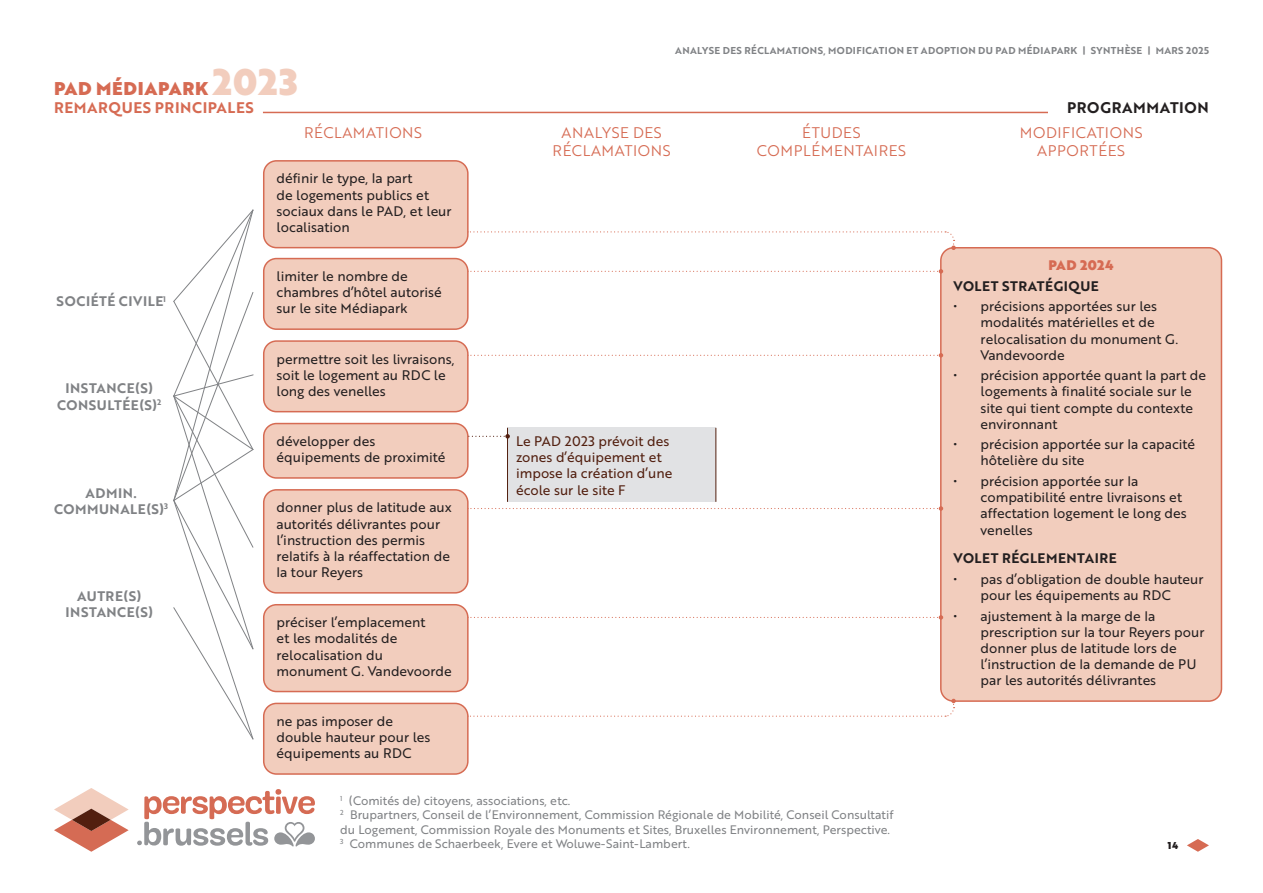
<style>
.page{position:relative;width:1263px;height:893px;background:#fff}
.page>*{position:absolute;margin:0;border:0;box-sizing:border-box;transform-origin:0 0}
.t1{font:36px "Brother 1816 Black";color:#f2cdbd}
.t2{font:18px "Brother 1816 Black";letter-spacing:.04em;color:#d66b53}
.t3{font:15px/18px "Brother 1816 Book";letter-spacing:.04em;color:#d66b53;text-align:center}
.t4{font:15px "Brother 1816 Bold";letter-spacing:.04em;color:#d66b53}
.sous-titre{font:15px "Brother 1816 Bold";letter-spacing:.04em;color:#231f20}
.encadrés_rose{font:13.5px/16.2px "Brother 1816 Regular";color:#231f20}
.auteurs{font:13.5px/16.2px "Brother 1816 Bold";letter-spacing:.04em;color:#808285;text-align:center}
.encadré_gris{font:13.5px/16.2px "Brother 1816 Regular";color:#521f0f}
.encadrés_rose-2{font:13.5px "Brother 1816 Bold";letter-spacing:.04em;color:#231f20}
.encadrés_rose-3{font:13.5px "Brother 1816 Black";letter-spacing:.03em;color:#d66b53}
.t5{font:12px/14.4px "Brother 1816 Regular";color:#808285}
.t6{font:9.75px "Brother 1816 Bold";letter-spacing:.04em;color:#808285}
.t7{font:9.75px "Brother 1816 Black";color:#231f20}
</style>
<div class="page">
<svg style="left:1187px;top:839px;width:22px;height:13px"></svg>
<svg style="left:137px;top:789px;width:178px;height:58px"></svg>
<svg style="left:54px;top:788px;width:75px;height:64px"></svg>
<hr style="left:263px;top:112px;width:911px;height:1px;background:#d66b53">
<div style="left:1048px;top:102px;width:161px;height:15px;background:#fff"></div>
<div style="left:507px;top:428px;width:209px;height:74px;background:#e1e2e4"></div>
<hr style="left:507px;top:428px;width:1px;height:74px;background:#521f0f">
<hr style="left:715px;top:428px;width:1px;height:74px;background:#521f0f">
<div style="left:941px;top:248px;width:280px;height:453px;background:#f2cdbd;border-radius:13px"></div>
<div style="left:940px;top:247px;width:282px;height:455px;border:2px solid #d66b53;border-radius:13px"></div>
<svg style="left:173px;top:210px;width:81px;height:529px"></svg>
<svg style="left:470px;top:506px;width:473px;height:5px"></svg>
<svg style="left:470px;top:231px;width:486px;height:19px"></svg>
<svg style="left:470px;top:269px;width:473px;height:5px"></svg>
<svg style="left:470px;top:353px;width:473px;height:5px"></svg>
<svg style="left:470px;top:615px;width:473px;height:5px"></svg>
<svg style="left:470px;top:699px;width:486px;height:18px"></svg>
<svg style="left:469px;top:434px;width:41px;height:5px"></svg>
<div style="left:264px;top:341px;width:204px;height:71px;background:#f2cdbd;border-radius:13px"></div>
<div style="left:263px;top:340px;width:206px;height:72px;border:2px solid #d66b53;border-radius:13px"></div>
<div style="left:264px;top:490px;width:204px;height:103px;background:#f2cdbd;border-radius:13px"></div>
<div style="left:263px;top:489px;width:206px;height:105px;border:2px solid #d66b53;border-radius:13px"></div>
<div style="left:264px;top:259px;width:204px;height:70px;background:#f2cdbd;border-radius:13px"></div>
<div style="left:263px;top:258px;width:206px;height:72px;border:2px solid #d66b53;border-radius:13px"></div>
<div style="left:264px;top:161px;width:204px;height:87px;background:#f2cdbd;border-radius:13px"></div>
<div style="left:263px;top:160px;width:206px;height:88px;border:2px solid #d66b53;border-radius:13px"></div>
<div style="left:264px;top:424px;width:204px;height:54px;background:#f2cdbd;border-radius:13px"></div>
<div style="left:263px;top:423px;width:206px;height:56px;border:2px solid #d66b53;border-radius:13px"></div>
<div style="left:264px;top:605px;width:204px;height:86px;background:#f2cdbd;border-radius:13px"></div>
<div style="left:263px;top:604px;width:206px;height:88px;border:2px solid #d66b53;border-radius:13px"></div>
<div style="left:264px;top:703px;width:204px;height:71px;background:#f2cdbd;border-radius:13px"></div>
<div style="left:263px;top:703px;width:206px;height:72px;border:2px solid #d66b53;border-radius:13px"></div>
<h1 class="t1" style="left:213px;top:54px;width:86px">2023</h1>
<h2 class="t2" style="left:54px;top:75px;width:156px">PAD MÉDIAPARK</h2>
<p class="t4" style="left:54px;top:96px;width:201px">REMARQUES PRINCIPALES</p>
<p class="t6" style="left:675px;top:43px;width:535px">ANALYSE DES RÉCLAMATIONS, MODIFICATION ET ADOPTION DU PAD MÉDIAPARK | SYNTHÈSE | MARS 2025</p>
<p class="sous-titre" style="left:1067px;top:96px;width:143px">PROGRAMMATION</p>
<p class="t3" style="left:304px;top:123px;width:120px">RÉCLAMATIONS</p>
<p class="t3" style="left:553px;top:123px;width:120px">ANALYSE DES<br>RÉCLAMATIONS</p>
<p class="t3" style="left:1020px;top:123px;width:124px">MODIFICATIONS<br>APPORTÉES</p>
<p class="t3" style="left:757px;top:123px;width:151px">ÉTUDES<br>COMPLÉMENTAIRES</p>
<p class="auteurs" style="left:57px;top:293px;width:111px">SOCIÉTÉ CIVILE<sup>1</sup></p>
<p class="auteurs" style="left:57px;top:380px;width:106px">INSTANCE(S)<br>CONSULTÉE(S)<sup>2</sup></p>
<p class="auteurs" style="left:54px;top:484px;width:116px">ADMIN.<br>COMMUNALE(S)<sup>3</sup></p>
<p class="auteurs" style="left:66px;top:588px;width:89px">AUTRE(S)<br>INSTANCE(S)</p>
<p class="encadrés_rose" style="left:276px;top:170px;width:177px">définir le type, la part<br>de logements publics et sociaux dans le PAD, et leur localisation</p>
<p class="encadrés_rose" style="left:276px;top:268px;width:167px">limiter le nombre de chambres d’hôtel autorisé sur le site Médiapark</p>
<p class="encadrés_rose" style="left:276px;top:350px;width:179px">permettre soit les livraisons, soit le logement au RDC le long des venelles</p>
<p class="encadrés_rose" style="left:276px;top:433px;width:171px">développer des équipements de proximité</p>
<p class="encadrés_rose" style="left:276px;top:499px;width:177px">donner plus de latitude aux autorités délivrantes pour l’instruction des permis relatifs à la réaffectation de la tour Reyers</p>
<p class="encadrés_rose" style="left:276px;top:614px;width:177px">préciser l’emplacement<br>et les modalités de relocalisation du monument G. Vandevoorde</p>
<p class="encadrés_rose" style="left:276px;top:712px;width:156px">ne pas imposer de double hauteur pour les équipements au RDC</p>
<p class="encadré_gris" style="left:516px;top:433px;width:158px">Le PAD 2023 prévoit des zones d’équipement et impose la création d’une école sur le site F</p>
<p class="t5" style="left:340px;top:793px;width:555px"><sup>1</sup> (Comités de) citoyens, associations, etc.<br><sup>2</sup> Brupartners, Conseil de l’Environnement, Commission Régionale de Mobilité, Conseil Consultatif du Logement, Commission Royale des Monuments et Sites, Bruxelles Environnement, Perspective.<br><sup>3</sup> Communes de Schaerbeek, Evere et Woluwe-Saint-Lambert.</p>
<p class="encadrés_rose-3" style="left:1048px;top:255px;width:67px">PAD 2024</p>
<p class="encadrés_rose-2" style="left:953px;top:276px;width:147px">VOLET STRATÉGIQUE</p>
<p class="encadrés_rose" style="left:980px;top:298px;width:199px;text-indent:-27px">• précisions apportées sur les modalités matérielles et de relocalisation du monument G.<br>Vandevoorde</p>
<p class="encadrés_rose" style="left:980px;top:367px;width:227px;text-indent:-27px">• précision apportée quant la part de logements à finalité sociale sur le site qui tient compte du contexte environnant</p>
<p class="encadrés_rose" style="left:980px;top:436px;width:216px;text-indent:-27px">• précision apportée sur la capacité hôtelière du site</p>
<p class="encadrés_rose" style="left:980px;top:472px;width:208px;text-indent:-27px">• précision apportée sur la compatibilité entre livraisons et affectation logement le long des venelles</p>
<p class="encadrés_rose-2" style="left:953px;top:548px;width:165px">VOLET RÉGLEMENTAIRE</p>
<p class="encadrés_rose" style="left:953px;top:570px;width:252px;text-align:center">• pas d’obligation de double hauteur pour les équipements au RDC</p>
<p class="encadrés_rose" style="left:980px;top:607px;width:225px;text-indent:-27px">• ajustement à la marge de la prescription sur la tour Reyers pour donner plus de latitude lors de l’instruction de la demande de PU par les autorités délivrantes</p>
<p class="t7" style="left:1168px;top:838px;width:12px">14</p>
</div>
